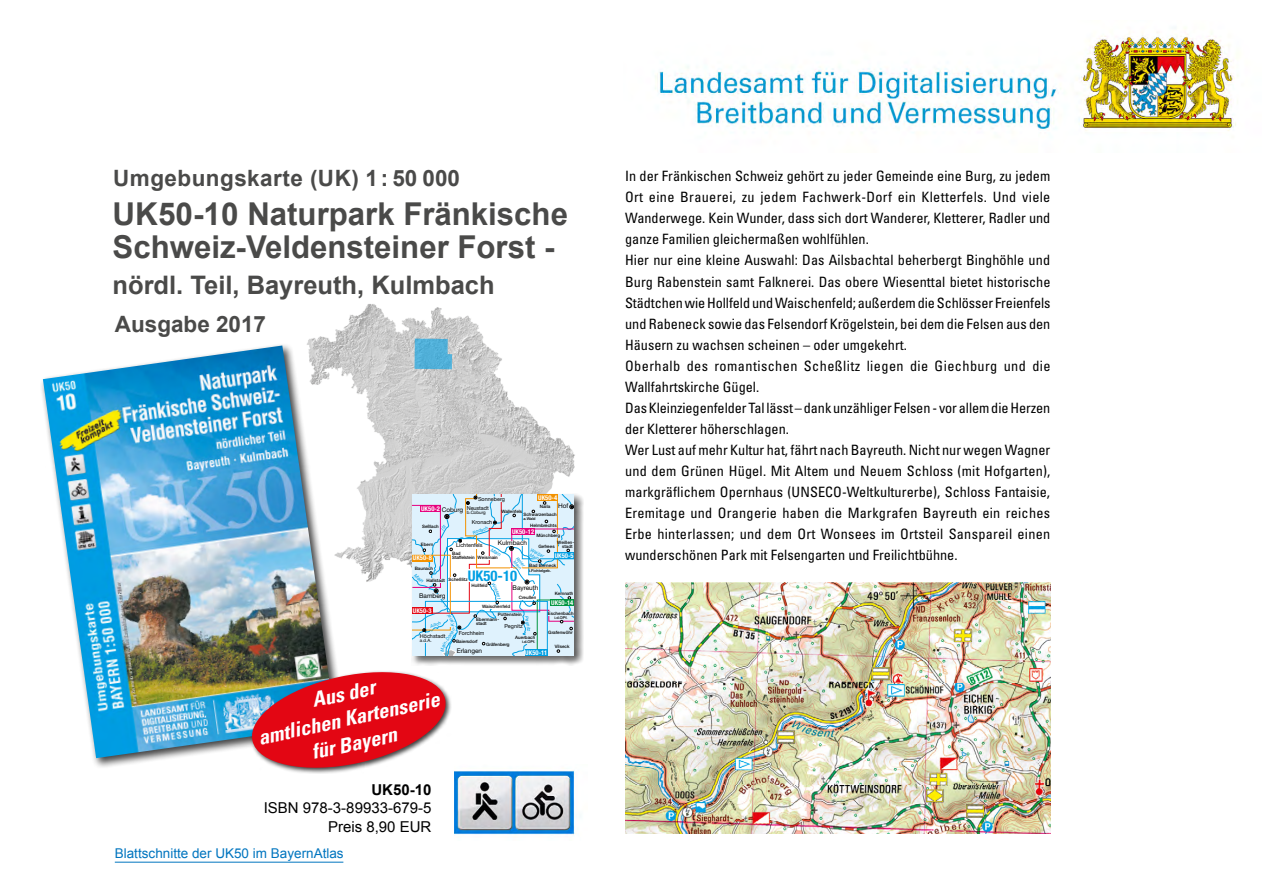
<style>
.page{position:relative;width:1263px;height:893px;background:#fff}
.page>*{position:absolute;margin:0;border:0;box-sizing:border-box;transform-origin:0 0}
.t1{font:700 31.5px/33.8px "Arial";color:#4a4a49}
.t2{font:700 25.5px "Arial";color:#4a4a49}
.t3{font:700 22.5px "Arial";letter-spacing:.02em;color:#4a4a49}
.t4{font:700 22.5px "Arial";color:#4a4a49}
.t5{font:italic 700 condensed 20.55px/25.3px "Univers";color:#fff;text-align:center}
.t6{font:15px/18.8px "Arial";color:#000;text-align:right}
.t7{font:700 15px "Arial";color:#000}
.t8{font:700 condensed 14.7px "Helvetica Neue";color:#009fe3}
.t9{font:condensed 14.25px/21px "Univers";color:#000}
.t10{font:13.5px "Arial";color:#0075bf}
.t11{font:700 condensed 6.45px "Helvetica Neue";letter-spacing:.005em;color:#fff}
.t12{font:6.45px "Helvetica Neue";color:#000}
.t13{font:5.55px "Helvetica Neue";color:#000}
.t14{font:italic 5.1px "Arial";color:#009fe3}
.t15{font:italic 4.65px/4.7px "Arial";color:#009fe3}
.t16{font:500 4.5px/4.1px "Helvetica Neue";color:#000}
.t17{font:500 4.5px/4.1px "Helvetica Neue";letter-spacing:-.02em;color:#000}
.t18{font:4.5px "Helvetica Neue";color:#000}
.t19{font:500 3.9px "Helvetica Neue";color:#000}
</style>
<div class="page">
<img style="left:625px;top:582px;width:425px;height:251px">
<img style="left:308px;top:304px;width:267px;height:278px">
<svg style="left:414px;top:339px;width:38px;height:30px"></svg>
<div style="left:411px;top:493px;width:173px;height:173px;background:#000;opacity:.6"></div>
<div style="left:40px;top:342px;width:306px;height:427px;background:#000;opacity:.75"></div>
<img style="left:43px;top:345px;width:293px;height:413px">
<svg style="left:247px;top:665px;width:203px;height:109px"></svg>
<img style="left:455px;top:770px;width:120px;height:66px">
<hr style="left:115px;top:862px;width:228px;height:1px;background:#0075bf">
<img style="left:657px;top:28px;width:581px;height:103px">
<svg style="left:412px;top:494px;width:162px;height:162px"></svg>
<h3 class="t3" style="left:113px;top:163px;width:348px">Umgebungskarte (UK) 1 : 50 000</h3>
<h1 class="t1" style="left:113px;top:198px;width:457px">UK50-10 Naturpark Fränkische<br>Schweiz-Veldensteiner Forst -</h1>
<h2 class="t2" style="left:113px;top:268px;width:384px">nördl. Teil, Bayreuth, Kulmbach</h2>
<h3 class="t4" style="left:115px;top:309px;width:153px">Ausgabe 2017</h3>
<p class="t11" style="left:538px;top:494px;width:20px">UK50-4</p>
<p class="t13" style="left:478px;top:496px;width:28px">Sonneberg</p>
<p class="t16" style="left:501px;top:509px;width:22px">Wallenfels</p>
<p class="t12" style="left:558px;top:502px;width:12px">Hof</p>
<p class="t16" style="left:540px;top:505px;width:12px">Naila</p>
<p class="t16" style="left:530px;top:523px;width:28px">Helmbrechts</p>
<p class="t16" style="left:538px;top:544px;width:18px">Gefrees</p>
<p class="t11" style="left:421px;top:504px;width:20px">UK50-2</p>
<p class="t13" style="left:467px;top:505px;width:23px">Neustadt</p>
<p class="t18" style="left:467px;top:510px;width:20px">b.Coburg</p>
<p class="t12" style="left:442px;top:506px;width:23px">Coburg</p>
<p class="t16" style="left:523px;top:513px;width:35px">Schwarzenbach</p>
<p class="t19" style="left:523px;top:516px;width:14px">a.Wald</p>
<p class="t13" style="left:472px;top:518px;width:22px">Kronach</p>
<p class="t16" style="left:422px;top:525px;width:18px">Seßlach</p>
<p class="t11" style="left:512px;top:528px;width:24px">UK50-12</p>
<p class="t16" style="left:557px;top:531px;width:18px;line-height:7.2px;text-indent:-21px">Münchberg<br>Weißen-</p>
<p class="t16" style="left:562px;top:544px;width:12px">stadt</p>
<p class="t12" style="left:498px;top:539px;width:31px">Kulmbach</p>
<p class="t16" style="left:421px;top:543px;width:14px">Ebern</p>
<p class="t13" style="left:456px;top:542px;width:28px">Lichtenfels</p>
<p class="t14" style="left:493px;top:546px;width:13px;rotate:31deg">Main</p>
<p class="t15" style="left:532px;top:547px;width:16px;text-align:center;rotate:27deg">Weißer<br>Main</p>
<p class="t17" style="left:452px;top:551px;width:24px">Bad<br>Staffelstein</p>
<p class="t11" style="left:555px;top:552px;width:20px">UK50-5</p>
<p class="t16" style="left:478px;top:555px;width:22px">Weismain</p>
<p class="t11" style="left:413px;top:554px;width:20px">UK50-8</p>
<p class="t15" style="left:518px;top:556px;width:13px;rotate:47deg">Roter<br>Main</p>
<p class="t16" style="left:529px;top:563px;width:29px">Bad Berneck</p>
<p class="t19" style="left:529px;top:568px;width:23px">i.Fichtelgeb.</p>
<p class="t16" style="left:415px;top:567px;width:20px">Baunach</p>
<p class="t8" style="left:468px;top:566px;width:51px">UK50-10</p>
<p class="t14" style="left:417px;top:572px;width:13px;rotate:40deg">Main</p>
<p class="t16" style="left:449px;top:577px;width:21px">Scheßlitz</p>
<p class="t16" style="left:426px;top:579px;width:20px">Hallstadt</p>
<p class="t16" style="left:472px;top:584px;width:17px">Hollfeld</p>
<p class="t12" style="left:513px;top:584px;width:27px">Bayreuth</p>
<p class="t16" style="left:519px;top:596px;width:19px">Creußen</p>
<p class="t16" style="left:555px;top:592px;width:20px">Kemnath</p>
<p class="t16" style="left:548px;top:612px;width:27px">Eschenbach</p>
<p class="t19" style="left:554px;top:615px;width:15px">i.d.OPf.</p>
<p class="t12" style="left:419px;top:592px;width:28px">Bamberg</p>
<p class="t11" style="left:551px;top:599px;width:24px">UK50-14</p>
<p class="t16" style="left:482px;top:604px;width:30px">Waischenfeld</p>
<p class="t11" style="left:413px;top:606px;width:20px">UK50-3</p>
<p class="t16" style="left:498px;top:612px;width:25px">Pottenstein</p>
<p class="t16" style="left:486px;top:643px;width:25px">Gräfenberg</p>
<p class="t15" style="left:429px;top:624px;width:13px;rotate:-21deg">Aisch</p>
<p class="t15" style="left:529px;top:616px;width:17px;rotate:80deg">Pegnitz</p>
<p class="t16" style="left:476px;top:618px;width:25px">Ebermann&shy;stadt</p>
<p class="t13" style="left:504px;top:623px;width:20px">Pegnitz</p>
<p class="t13" style="left:459px;top:629px;width:27px">Forchheim</p>
<p class="t16" style="left:548px;top:631px;width:26px">Grafenwöhr</p>
<p class="t16" style="left:555px;top:645px;width:16px">Vilseck</p>
<p class="t13" style="left:420px;top:632px;width:27px">Höchstadt</p>
<p class="t18" style="left:420px;top:637px;width:13px">a.d.A.</p>
<p class="t16" style="left:515px;top:636px;width:22px">Auerbach</p>
<p class="t19" style="left:522px;top:639px;width:15px">i.d.OPf.</p>
<p class="t16" style="left:456px;top:640px;width:23px">Baiersdorf</p>
<p class="t12" style="left:457px;top:647px;width:27px">Erlangen</p>
<p class="t11" style="left:525px;top:649px;width:24px">UK50-11</p>
<h3 class="t5" style="left:251px;top:700px;width:186px;rotate:-12deg">Aus der<br>amtlichen Kartenserie für Bayern</h3>
<p class="t7" style="left:371px;top:779px;width:62px">UK50-10</p>
<p class="t6" style="left:264px;top:799px;width:169px">ISBN 978-3-89933-679-5<br>Preis 8,90 EUR</p>
<p class="t10" style="left:115px;top:845px;width:230px">Blattschnitte der UK50 im BayernAtlas</p>
<p class="t9" style="left:625px;top:166px;width:427px">In der Fränkischen Schweiz gehört zu jeder Gemeinde eine Burg, zu jedem Ort eine Brauerei, zu jedem Fachwerk-Dorf ein Kletterfels. Und viele Wanderwege. Kein Wunder, dass sich dort Wanderer, Kletterer, Radler und ganze Familien gleichermaßen wohlfühlen.<br>Hier nur eine kleine Auswahl: Das Ailsbachtal beherbergt Binghöhle und Burg Rabenstein samt Falknerei. Das obere Wiesenttal bietet historische Städtchen wie Hollfeld und Waischenfeld; außerdem die Schlösser Freienfels und Rabeneck sowie das Felsendorf Krögelstein, bei dem die Felsen aus den Häusern zu wachsen scheinen – oder umgekehrt.<br>Oberhalb des romantischen Scheßlitz liegen die Giechburg und die Wallfahrtskirche Gügel.<br>Das Kleinziegenfelder Tal lässt – dank unzähliger Felsen - vor allem die Herzen der Kletterer höherschlagen.<br>Wer Lust auf mehr Kultur hat, fährt nach Bayreuth. Nicht nur wegen Wagner und dem Grünen Hügel. Mit Altem und Neuem Schloss (mit Hofgarten), markgräflichem Opernhaus (UNSECO-Weltkulturerbe), Schloss Fantaisie, Eremitage und Orangerie haben die Markgrafen Bayreuth ein reiches Erbe hinterlassen; und dem Ort Wonsees im Ortsteil Sanspareil einen wunderschönen Park mit Felsengarten und Freilichtbühne.</p>
</div>
